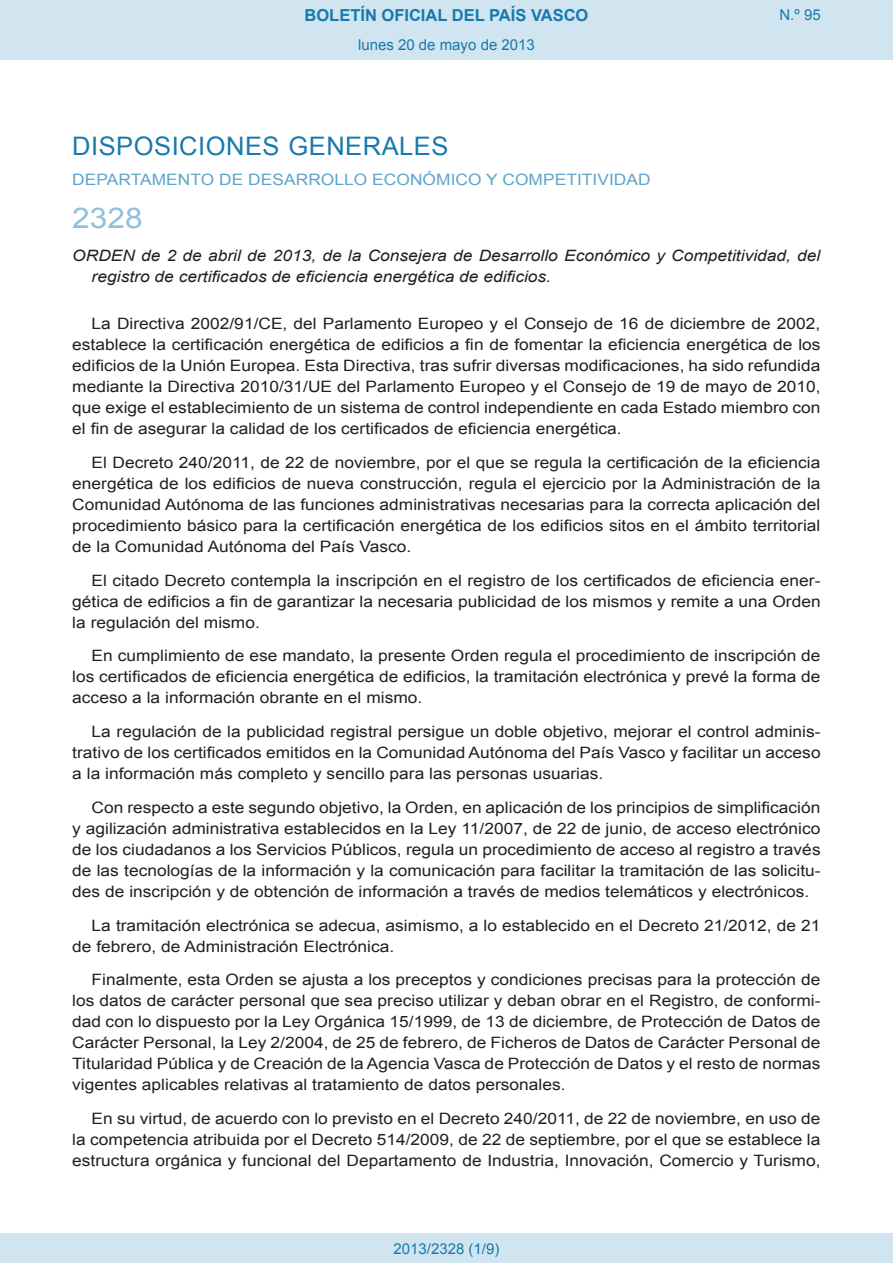
<style>
.page{position:relative;width:893px;height:1263px;background:#fff}
.page>*{position:absolute;margin:0;border:0;box-sizing:border-box;transform-origin:0 0}
.BOPVOrden{font:28.5px "Arial";color:#90c0db;scale:1.11 1}
.BOPVSeccion{font:25.5px "Arial";letter-spacing:.02em;color:#1879ad}
.t1{font:700 16.5px "Arial";color:#1879ad}
.BOPVDetalle{font:15.6px/21px "Arial";color:#231f20;text-align:justify;scale:1.11 1}
.BOPVTitulo{font:italic 15.6px/21px "Arial";color:#231f20;scale:1.11 1}
.BOPVOrganismo{font:15.6px "Arial";letter-spacing:.005em;color:#5ea4ca;scale:1.11 1}
.Paginacion_Centro{font:15px "Arial";color:#1879ad}
</style>
<div class="page">
<div style="left:0;top:0;width:893px;height:60px;background:#d0e5f0"></div>
<div style="left:0;top:1233px;width:893px;height:30px;background:#d0e5f0"></div>
<p class="t1" style="left:305px;top:4px;width:285px">BOLETÍN OFICIAL DEL PAÍS VASCO</p>
<p class="Paginacion_Centro" style="left:358px;top:35px;width:178px">lunes 20 de mayo de 2013</p>
<p class="Paginacion_Centro" style="left:779px;top:5px;width:43px">N.º 95</p>
<p class="BOPVSeccion" style="left:72px;top:129px;width:378px">DISPOSICIONES GENERALES</p>
<p class="BOPVOrganismo" style="left:72px;top:169px;width:523px">DEPARTAMENTO DE DESARROLLO ECONÓMICO Y COMPETITIVIDAD</p>
<p class="BOPVOrden" style="left:72px;top:199px;width:65px">2328</p>
<p class="BOPVTitulo" style="left:92px;top:246px;width:658px;text-indent:-19px">ORDEN de 2 de abril de 2013, de la Consejera de Desarrollo Económico y Competitividad, del registro de certificados de eficiencia energética de edificios.</p>
<p class="BOPVDetalle" style="left:72px;top:313px;width:676px;text-indent:19px">La Directiva 2002/91/CE, del Parlamento Europeo y el Consejo de 16 de diciembre de 2002, establece la certificación energética de edificios a fin de fomentar la eficiencia energética de los edificios de la Unión Europea. Esta Directiva, tras sufrir diversas modificaciones, ha sido refundida mediante la Directiva 2010/31/UE del Parlamento Europeo y el Consejo de 19 de mayo de 2010, que exige el establecimiento de un sistema de control independiente en cada Estado miembro con el fin de asegurar la calidad de los certificados de eficiencia energética.</p>
<p class="BOPVDetalle" style="left:72px;top:452px;width:676px;text-indent:19px">El Decreto 240/2011, de 22 de noviembre, por el que se regula la certificación de la eficiencia energética de los edificios de nueva construcción, regula el ejercicio por la Administración de la Comunidad Autónoma de las funciones administrativas necesarias para la correcta aplicación del procedimiento básico para la certificación energética de los edificios sitos en el ámbito territorial de la Comunidad Autónoma del País Vasco.</p>
<p class="BOPVDetalle" style="left:72px;top:570px;width:676px;text-indent:19px">El citado Decreto contempla la inscripción en el registro de los certificados de eficiencia ener&shy;gética de edificios a fin de garantizar la necesaria publicidad de los mismos y remite a una Orden la regulación del mismo.</p>
<p class="BOPVDetalle" style="left:72px;top:645px;width:676px;text-indent:19px">En cumplimiento de ese mandato, la presente Orden regula el procedimiento de inscripción de los certificados de eficiencia energética de edificios, la tramitación electrónica y prevé la forma de acceso a la información obrante en el mismo.</p>
<p class="BOPVDetalle" style="left:72px;top:721px;width:676px;text-indent:19px">La regulación de la publicidad registral persigue un doble objetivo, mejorar el control adminis&shy;trativo de los certificados emitidos en la Comunidad Autónoma del País Vasco y facilitar un acceso a la información más completo y sencillo para las personas usuarias.</p>
<p class="BOPVDetalle" style="left:72px;top:797px;width:676px;text-indent:19px">Con respecto a este segundo objetivo, la Orden, en aplicación de los principios de simplificación y agilización administrativa establecidos en la Ley 11/2007, de 22 de junio, de acceso electrónico de los ciudadanos a los Servicios Públicos, regula un procedimiento de acceso al registro a través de las tecnologías de la información y la comunicación para facilitar la tramitación de las solicitu&shy;des de inscripción y de obtención de información a través de medios telemáticos y electrónicos.</p>
<p class="BOPVDetalle" style="left:72px;top:915px;width:676px;text-indent:19px">La tramitación electrónica se adecua, asimismo, a lo establecido en el Decreto 21/2012, de 21 de febrero, de Administración Electrónica.</p>
<p class="BOPVDetalle" style="left:72px;top:969px;width:676px;text-indent:19px">Finalmente, esta Orden se ajusta a los preceptos y condiciones precisas para la protección de los datos de carácter personal que sea preciso utilizar y deban obrar en el Registro, de conformi&shy;dad con lo dispuesto por la Ley Orgánica 15/1999, de 13 de diciembre, de Protección de Datos de Carácter Personal, la Ley 2/2004, de 25 de febrero, de Ficheros de Datos de Carácter Personal de Titularidad Pública y de Creación de la Agencia Vasca de Protección de Datos y el resto de normas vigentes aplicables relativas al tratamiento de datos personales.</p>
<p class="BOPVDetalle" style="left:72px;top:1108px;width:676px;text-indent:19px">En su virtud, de acuerdo con lo previsto en el Decreto 240/2011, de 22 de noviembre, en uso de la competencia atribuida por el Decreto 514/2009, de 22 de septiembre, por el que se establece la estructura orgánica y funcional del Departamento de Industria, Innovación, Comercio y Turismo,</p>
<p class="Paginacion_Centro" style="left:393px;top:1238px;width:107px">2013/2328 (1/9)</p>
</div>
